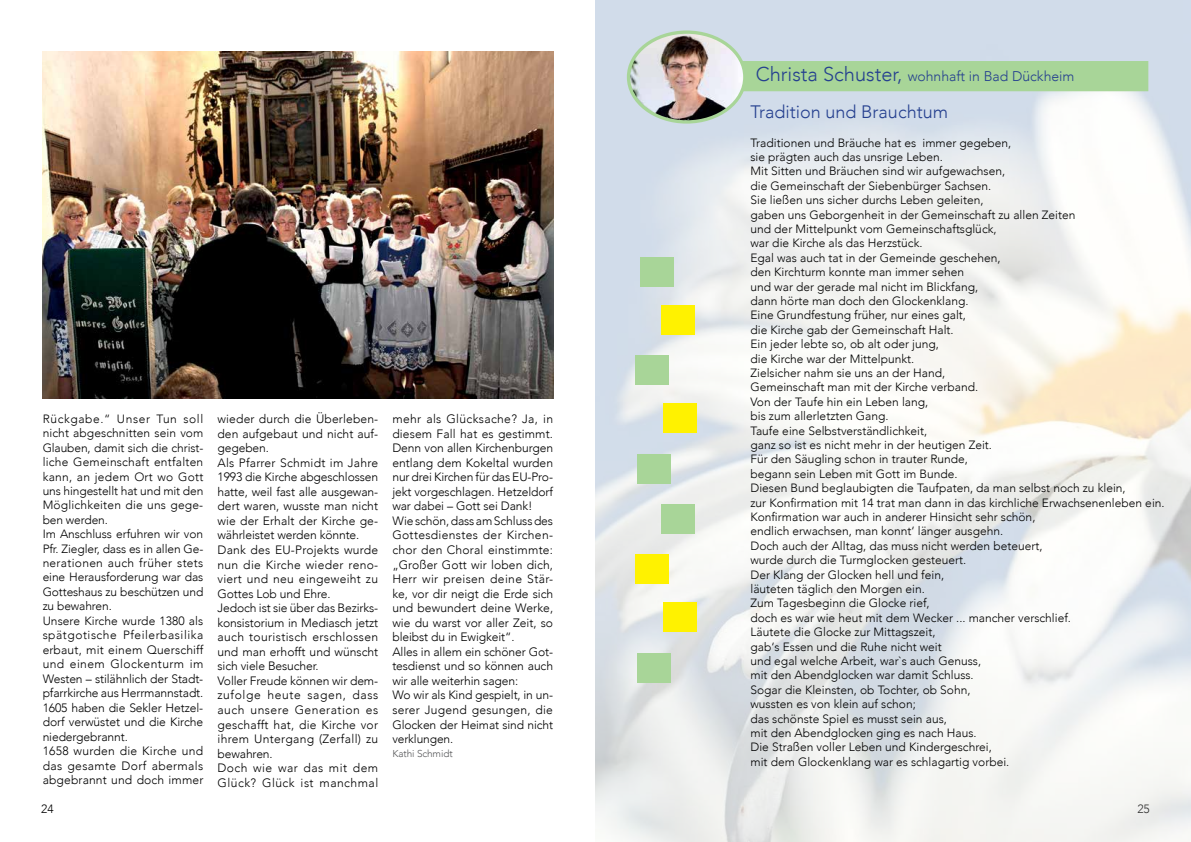
<style>
.page{position:relative;width:1191px;height:842px;background:#fff}
.page>*{position:absolute;margin:0;border:0;box-sizing:border-box;transform-origin:0 0}
.t1{font:300 18px "Avenir";color:#25408f}
.t2{font:300 14px "Avenir";color:#25408f}
.t3{font:300 12.1px/14.5px "Avenir";color:#000}
.t4{font:300 12px/14.4px "Avenir";color:#000}
.t5{font:300 10px "Avenir";letter-spacing:-.01em;color:#58595b}
.s1{font-size:12px}
.s2{font-size:12.1px}
.s3{font-size:20px}
</style>
<div class="page">
<img style="left:595px;top:0;width:596px;height:842px">
<img style="left:43px;top:51px;width:510px;height:347px">
<div style="left:744px;top:61px;width:404px;height:30px;background:#a8d598"></div>
<div style="left:640px;top:258px;width:33px;height:29px;background:#a8d598"></div>
<div style="left:661px;top:305px;width:33px;height:29px;background:#fff200"></div>
<div style="left:635px;top:355px;width:33px;height:29px;background:#a8d598"></div>
<div style="left:663px;top:404px;width:34px;height:29px;background:#fff200"></div>
<div style="left:637px;top:454px;width:33px;height:29px;background:#a8d598"></div>
<div style="left:661px;top:504px;width:33px;height:29px;background:#a8d598"></div>
<div style="left:635px;top:555px;width:33px;height:29px;background:#fff200"></div>
<div style="left:663px;top:603px;width:34px;height:29px;background:#fff200"></div>
<div style="left:637px;top:653px;width:33px;height:29px;background:#a8d598"></div>
<img style="left:628px;top:32px;width:116px;height:90px">
<div style="left:627px;top:30px;width:119px;height:94px;border:3px solid #a8d598;border-radius:50%"></div>
<p class="t4" style="left:43px;top:412px;width:162px">Rückgabe.“ Unser Tun soll nicht abgeschnitten sein vom<br>Glauben, damit sich die christ&shy;liche Gemeinschaft entfalten kann, an jedem Ort wo Gott uns hingestellt hat und mit den<br>Möglichkeiten die uns gege&shy;ben werden.<br>Im Anschluss erfuhren wir von<br>Pfr. Ziegler, dass es in allen Ge&shy;nerationen auch früher stets eine Herausforderung war das<br>Gotteshaus zu beschützen und zu bewahren.<br>Unsere Kirche wurde 1380 als spätgotische Pfeilerbasilika</p>
<p class="t3" style="left:43px;top:642px;width:162px"><span class="s1">er</span>baut, mit einem Querschiff und einem Glockenturm im<br>Westen – stilähnlich der Stadt&shy;pfarrkirche aus Herrmannstadt.<br>1605 haben die Sekler Hetzel&shy;dorf verwüstet und die Kirche niedergebrannt.<br>1658 wurden die Kirche und das gesamte Dorf abermals abgebrannt und doch immer</p>
<p class="t3" style="left:217px;top:412px;width:162px">wieder durch die Überleben&shy;den aufgebaut und nicht auf&shy;gegeben.<br>Als Pfarrer Schmidt im Jahre<br>1993 die Kirche abgeschlossen hatte, weil fast alle ausgewan&shy;dert waren, wusste man nicht wie der Erhalt der Kirche ge&shy;währleistet werden könnte.<br>Dank des EU-Projekts wurde nun die Kirche wieder reno&shy;viert und neu eingeweiht zu<br>Gottes Lob und Ehre.<br>Jedoch ist sie über das Bezirks&shy;konsistorium in Mediasch jetzt auch touristisch erschlossen und man erhofft und wünscht sich viele Besucher.<br>Voller Freude können wir dem&shy;zufolge heute sagen, dass auch unsere Generation es geschafft hat, die Kirche vor ihrem Untergang (Zerfall) zu bewahren.<br>Doch wie war das mit dem<br>Glück? Glück ist manchmal</p>
<p class="t3" style="left:392px;top:412px;width:162px">mehr als Glücksache? Ja, in diesem Fall hat es gestimmt.<br>Denn von allen Kirchenburgen entlang dem Kokeltal wurden nur drei Kirchen für das EU-Pro&shy;jekt vorgeschlagen. Hetzeldorf war dabei – Gott sei Dank!<br>Wie schön, dass am Schluss des<br>Gottesdienstes der Kirchen&shy;chor den Choral einstimmte: „Großer Gott wir loben dich,<br>Herr wir preisen deine Stär&shy;ke, vor dir neigt die Erde sich und bewundert deine Werke, wie du warst vor aller Zeit, so bleibst du in Ewigkeit“.<br>Alles in allem ein schöner Got&shy;tesdienst und so können auch wir alle weiterhin sagen:<br>Wo wir als Kind gespielt, in un&shy;serer Jugend gesungen, die</p>
<p class="t4" style="left:392px;top:717px;width:162px"><span class="s2">Glocken der</span> Heimat sind nicht verklungen.</p>
<p class="t5" style="left:392px;top:748px;width:62px">Kathi Schmidt</p>
<p class="t2" style="left:755px;top:68px;width:320px"><span class="s3">Christa Schuster,</span> wohnhaft in Bad Dückheim</p>
<h1 class="t1" style="left:750px;top:101px;width:199px">Tradition und Brauchtum</h1>
<p class="t4" style="left:750px;top:135px;width:416px">Traditionen und Bräuche hat es immer gegeben,<br>sie prägten auch das unsrige Leben.<br>Mit Sitten und Bräuchen sind wir aufgewachsen,<br>die Gemeinschaft der Siebenbürger Sachsen.<br>Sie ließen uns sicher durchs Leben geleiten,<br>gaben uns Geborgenheit in der Gemeinschaft zu allen Zeiten<br>und der Mittelpunkt vom Gemeinschaftsglück,<br>war die Kirche als das Herzstück.<br>Egal was auch tat in der Gemeinde geschehen,<br>den Kirchturm konnte man immer sehen<br>und war der gerade mal nicht im Blickfang,<br>dann hörte man doch den Glockenklang.<br>Eine Grundfestung früher, nur eines galt,<br>die Kirche gab der Gemeinschaft Halt.<br>Ein jeder lebte so, ob alt oder jung,<br>die Kirche war der Mittelpunkt.<br>Zielsicher nahm sie uns an der Hand,<br>Gemeinschaft man mit der Kirche verband.<br>Von der Taufe hin ein Leben lang,<br>bis zum allerletzten Gang.<br>Taufe eine Selbstverständlichkeit,<br>ganz so ist es nicht mehr in der heutigen Zeit.<br>Für den Säugling schon in trauter Runde,<br>begann sein Leben mit Gott im Bunde.<br>Diesen Bund beglaubigten die Taufpaten, da man selbst noch zu klein,<br>zur Konfirmation mit 14 trat man dann in das kirchliche Erwachsenenleben ein.<br>Konfirmation war auch in anderer Hinsicht sehr schön,<br>endlich erwachsen, man konnt‘ länger ausgehn.<br>Doch auch der Alltag, das muss nicht werden beteuert,<br>wurde durch die Turmglocken gesteuert.<br>Der Klang der Glocken hell und fein,<br>läuteten täglich den Morgen ein.<br>Zum Tagesbeginn die Glocke rief,<br>doch es war wie heut mit dem Wecker ... mancher verschlief.<br>Läutete die Glocke zur Mittagszeit,<br>gab‘s Essen und die Ruhe nicht weit<br>und egal welche Arbeit, war`s auch Genuss,<br>mit den Abendglocken war damit Schluss.<br>Sogar die Kleinsten, ob Tochter, ob Sohn,<br>wussten es von klein auf schon;<br>das schönste Spiel es musst sein aus,<br>mit den Abendglocken ging es nach Haus.<br>Die Straßen voller Leben und Kindergeschrei,<br>mit dem Glockenklang war es schlagartig vorbei.</p>
<p class="t4" style="left:41px;top:801px;width:14px">24</p>
<p class="t4" style="left:1137px;top:801px;width:14px">25</p>
</div>
